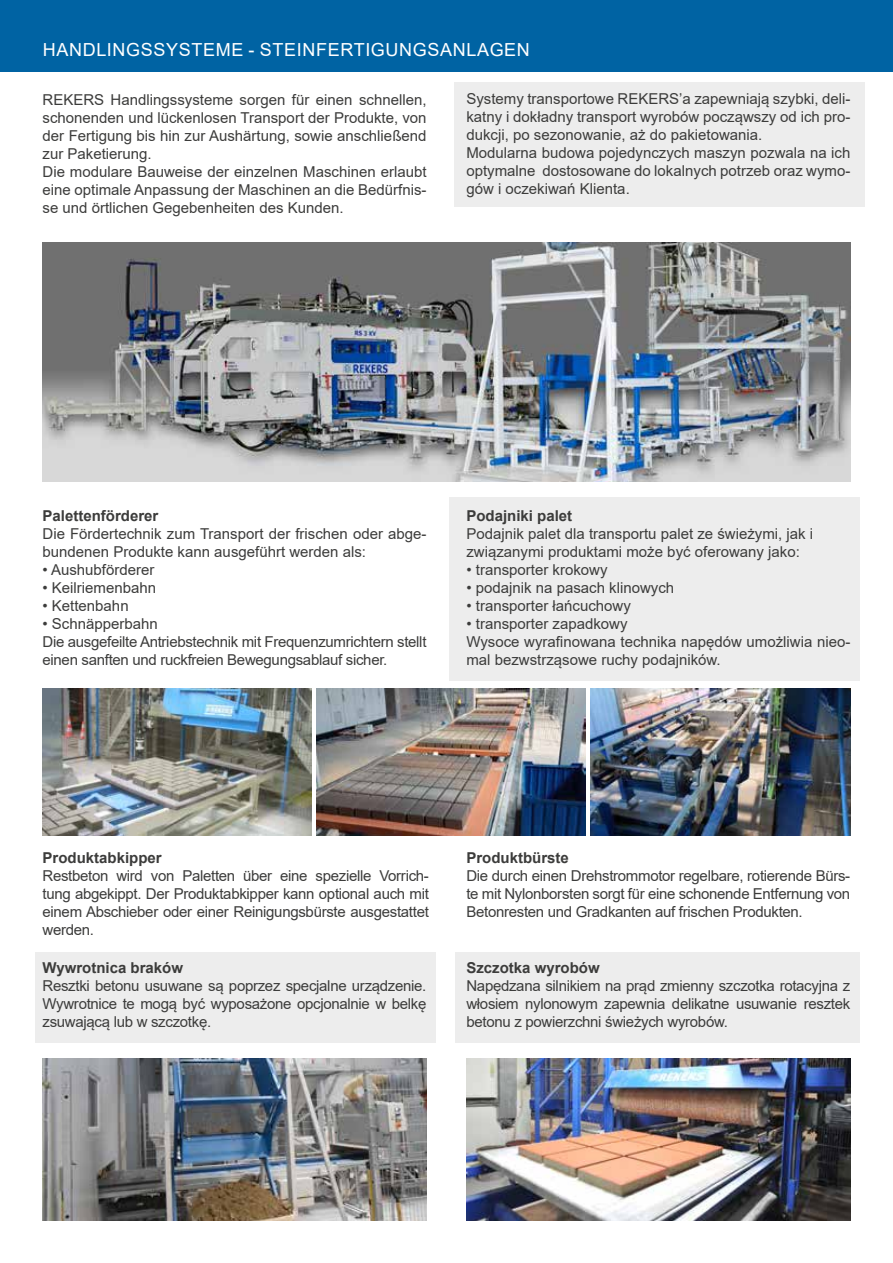
<style>
.page{position:relative;width:893px;height:1263px;background:#fff}
.page>*{position:absolute;margin:0;border:0;box-sizing:border-box;transform-origin:0 0}
.t1{font:18px "Arial";letter-spacing:.035em;color:#fff}
.t2{font:15px/18px "Arial";color:#3c3c3b}
.t3{font:15px/18px "Arial";letter-spacing:-.02em;color:#3c3c3b}
.t4{font:700 15px "Arial";color:#3c3c3b}
</style>
<div class="page">
<div style="left:0;top:0;width:893px;height:71px;background:#0063a3"></div>
<div style="left:454px;top:82px;width:410px;height:125px;background:#ededed"></div>
<img style="left:43px;top:243px;width:807px;height:238px">
<div style="left:449px;top:497px;width:410px;height:184px;background:#ededed"></div>
<img style="left:43px;top:689px;width:269px;height:146px">
<img style="left:316px;top:689px;width:269px;height:146px">
<img style="left:590px;top:689px;width:260px;height:146px">
<img style="left:43px;top:1058px;width:384px;height:163px">
<div style="left:35px;top:952px;width:401px;height:91px;background:#ededed"></div>
<img style="left:466px;top:1058px;width:384px;height:162px">
<div style="left:455px;top:952px;width:405px;height:91px;background:#ededed"></div>
<p class="t1" style="left:43px;top:37px;width:489px">HANDLINGSSYSTEME - STEINFERTIGUNGSANLAGEN</p>
<p class="t2" style="left:43px;top:91px;width:385px">REKERS Handlingssysteme sorgen für einen schnellen, schonenden und lückenlosen Transport der Produkte, von der Fertigung bis hin zur Aushärtung, sowie anschließend zur Paketierung.<br>Die modulare Bauweise der einzelnen Maschinen erlaubt eine optimale Anpassung der Maschinen an die Bedürfnis&shy;se und örtlichen Gegebenheiten des Kunden.</p>
<p class="t2" style="left:466px;top:90px;width:386px">Systemy transportowe REKERS’a zapewniają szybki, deli&shy;katny i dokładny transport wyrobów począwszy od ich pro&shy;dukcji, po sezonowanie, aż do pakietowania.<br>Modularna budowa pojedynczych maszyn pozwala na ich optymalne dostosowane do lokalnych potrzeb oraz wymo&shy;gów i oczekiwań Klienta.</p>
<p class="t4" style="left:43px;top:505px;width:117px">Palettenförderer</p>
<p class="t2" style="left:43px;top:524px;width:385px">Die Fördertechnik zum Transport der frischen oder abge&shy;bundenen Produkte kann ausgeführt werden als:</p>
<p class="t2" style="left:43px;top:560px;width:113px">• Aushubförderer</p>
<p class="t2" style="left:43px;top:578px;width:115px">• Keilriemenbahn</p>
<p class="t2" style="left:43px;top:596px;width:88px">• Kettenbahn</p>
<p class="t3" style="left:43px;top:614px;width:385px">• Schnäpperbahn<br>Die ausgefeilte Antriebstechnik mit Frequenzumrichtern stellt einen sanften und ruckfreien Bewegungsablauf sicher.</p>
<p class="t4" style="left:466px;top:505px;width:107px">Podajniki palet</p>
<p class="t2" style="left:466px;top:524px;width:348px">Podajnik palet dla transportu palet ze świeżymi, jak i związanymi produktami może być oferowany jako:</p>
<p class="t2" style="left:466px;top:560px;width:143px">• transporter krokowy</p>
<p class="t2" style="left:466px;top:578px;width:209px">• podajnik na pasach klinowych</p>
<p class="t2" style="left:466px;top:596px;width:166px">• transporter łańcuchowy</p>
<p class="t2" style="left:466px;top:614px;width:385px">• transporter zapadkowy<br>Wysoce wyrafinowana technika napędów umożliwia nieo&shy;mal bezwstrząsowe ruchy podajników.</p>
<p class="t4" style="left:43px;top:847px;width:121px">Produktabkipper</p>
<p class="t2" style="left:43px;top:866px;width:388px;text-align:justify">Restbeton wird von Paletten über eine spezielle Vorrich&shy;tung abgekippt. Der Produktabkipper kann optional auch mit einem Abschieber oder einer Reinigungsbürste ausgestattet werden.</p>
<p class="t4" style="left:43px;top:957px;width:142px">Wywrotnica braków</p>
<p class="t2" style="left:43px;top:977px;width:385px;text-align:justify">Resztki betonu usuwane są poprzez specjalne urządzenie.<br>Wywrotnice te mogą być wyposażone opcjonalnie w belkę zsuwającą lub w szczotkę.</p>
<p class="t4" style="left:466px;top:847px;width:104px">Produktbürste</p>
<p class="t2" style="left:466px;top:866px;width:385px;text-align:justify">Die durch einen Drehstrommotor regelbare, rotierende Bürs&shy;te mit Nylonborsten sorgt für eine schonende Entfernung von Betonresten und Gradkanten auf frischen Produkten.</p>
<p class="t4" style="left:466px;top:957px;width:135px">Szczotka wyrobów</p>
<p class="t2" style="left:466px;top:977px;width:385px;text-align:justify">Napędzana silnikiem na prąd zmienny szczotka rotacyjna z włosiem nylonowym zapewnia delikatne usuwanie resztek betonu z powierzchni świeżych wyrobów.</p>
</div>
